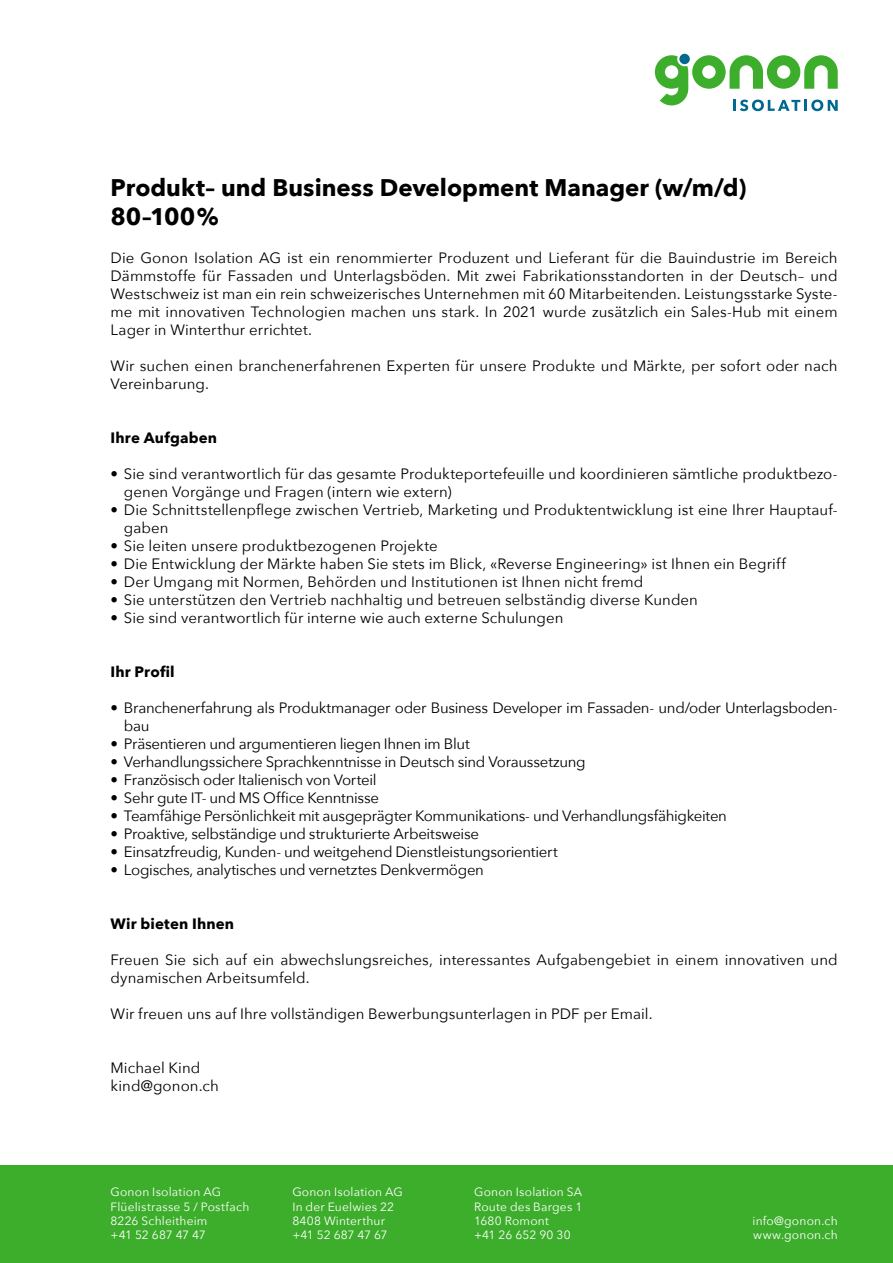
<style>
.page{position:relative;width:893px;height:1263px;background:#fff}
.page>*{position:absolute;margin:0;border:0;box-sizing:border-box;transform-origin:0 0}
.t1{font:700 24px/28.8px "Avenir Next";color:#000}
.t2{font:15px/18px "Avenir Next";letter-spacing:.005em;color:#000}
.t3{font:15px/18px "Avenir Next";letter-spacing:-.02em;color:#000}
.t4{font:15px "Avenir Next";letter-spacing:-.025em;color:#000}
.t5{font:700 15px "Avenir Next";letter-spacing:.01em;color:#000}
.t6{font:12px/14.4px "Avenir Next";letter-spacing:.015em;color:#fff}
</style>
<div class="page">
<div style="left:0;top:1165px;width:893px;height:98px;background:#3dae2b"></div>
<svg style="left:655px;top:55px;width:183px;height:56px"></svg>
<h1 class="t1" style="left:111px;top:173px;width:637px">Produkt– und Business Development Manager (w/m/d)<br>80–100 %</h1>
<p class="t2" style="left:111px;top:248px;width:729px;text-align:justify">Die Gonon Isolation AG ist ein renommierter Produzent und Lieferant für die Bauindustrie im Bereich Dämmstoffe für Fassaden und Unterlagsböden. Mit zwei Fabrikationsstandorten in der Deutsch– und Westschweiz ist man ein rein schweizerisches Unternehmen mit 60 Mitarbeitenden. Leistungsstarke Syste&shy;me mit innovativen Technologien machen uns stark. In 2021 wurde zusätzlich ein Sales-Hub mit einem Lager in Winterthur errichtet.</p>
<p class="t2" style="left:111px;top:356px;width:728px">Wir suchen einen branchenerfahrenen Experten für unsere Produkte und Märkte, per sofort oder nach<br>Vereinbarung.</p>
<p class="t5" style="left:111px;top:424px;width:108px">Ihre Aufgaben</p>
<p class="t2" style="left:124px;top:464px;width:715px;text-indent:-13px">• Sie sind verantwortlich für das gesamte Produkteportefeuille und koordinieren sämtliche produktbezo&shy;genen Vorgänge und Fragen (intern wie extern)</p>
<p class="t2" style="left:124px;top:500px;width:715px;text-indent:-13px">• Die Schnittstellenpflege zwischen Vertrieb, Marketing und Produktentwicklung ist eine Ihrer Hauptauf&shy;gaben</p>
<p class="t2" style="left:111px;top:536px;width:329px">• Sie leiten unsere produktbezogenen Projekte</p>
<p class="t2" style="left:111px;top:554px;width:677px">• Die Entwicklung der Märkte haben Sie stets im Blick, «Reverse Engineering» ist Ihnen ein Begriff</p>
<p class="t2" style="left:111px;top:572px;width:534px">• Der Umgang mit Normen, Behörden und Institutionen ist Ihnen nicht fremd</p>
<p class="t2" style="left:111px;top:590px;width:589px">• Sie unterstützen den Vertrieb nachhaltig und betreuen selbständig diverse Kunden</p>
<p class="t2" style="left:111px;top:608px;width:454px">• Sie sind verantwortlich für interne wie auch externe Schulungen</p>
<p class="t5" style="left:111px;top:658px;width:66px">Ihr Profil</p>
<p class="t3" style="left:124px;top:698px;width:715px;text-indent:-13px">• Branchenerfahrung als Produktmanager oder Business Developer im Fassaden- und/oder Unterlagsboden&shy;bau</p>
<p class="t3" style="left:111px;top:734px;width:361px">• Präsentieren und argumentieren liegen Ihnen im Blut</p>
<p class="t3" style="left:111px;top:752px;width:477px">• Verhandlungssichere Sprachkenntnisse in Deutsch sind Voraussetzung</p>
<p class="t3" style="left:111px;top:770px;width:267px">• Französisch oder Italienisch von Vorteil</p>
<p class="t3" style="left:111px;top:788px;width:270px">• Sehr gute IT- und MS Office Kenntnisse</p>
<p class="t4" style="left:111px;top:803px;width:618px">• Teamfähige Persönlichkeit mit ausgeprägter Kommunikations- und Verhandlungsfähigkeiten</p>
<p class="t3" style="left:111px;top:824px;width:370px">• Proaktive, selbständige und strukturierte Arbeitsweise</p>
<p class="t3" style="left:111px;top:842px;width:449px">• Einsatzfreudig, Kunden- und weitgehend Dienstleistungsorientiert</p>
<p class="t3" style="left:111px;top:860px;width:375px">• Logisches, analytisches und vernetztes Denkvermögen</p>
<p class="t5" style="left:111px;top:910px;width:125px">Wir bieten Ihnen</p>
<p class="t2" style="left:111px;top:950px;width:729px">Freuen Sie sich auf ein abwechslungsreiches, interessantes Aufgabengebiet in einem innovativen und dynamischen Arbeitsumfeld.</p>
<p class="t2" style="left:111px;top:1004px;width:544px">Wir freuen uns auf Ihre vollständigen Bewerbungsunterlagen in PDF per Email.</p>
<p class="t2" style="left:111px;top:1058px;width:110px">Michael Kind kind@gonon.ch</p>
<p class="t6" style="left:111px;top:1184px;width:140px">Gonon Isolation AG<br>Flüelistrasse 5 / Postfach<br>8226 Schleitheim<br>+41 52 687 47 47</p>
<p class="t6" style="left:292px;top:1184px;width:112px">Gonon Isolation AG<br>In der Euelwies 22<br>8408 Winterthur +41 52 687 47 67</p>
<p class="t6" style="left:474px;top:1184px;width:110px">Gonon Isolation SA<br>Route des Barges 1<br>1680 Romont<br>+41 26 652 90 30</p>
<p class="t6" style="left:753px;top:1213px;width:87px">info@gonon.ch www.gonon.ch</p>
</div>
